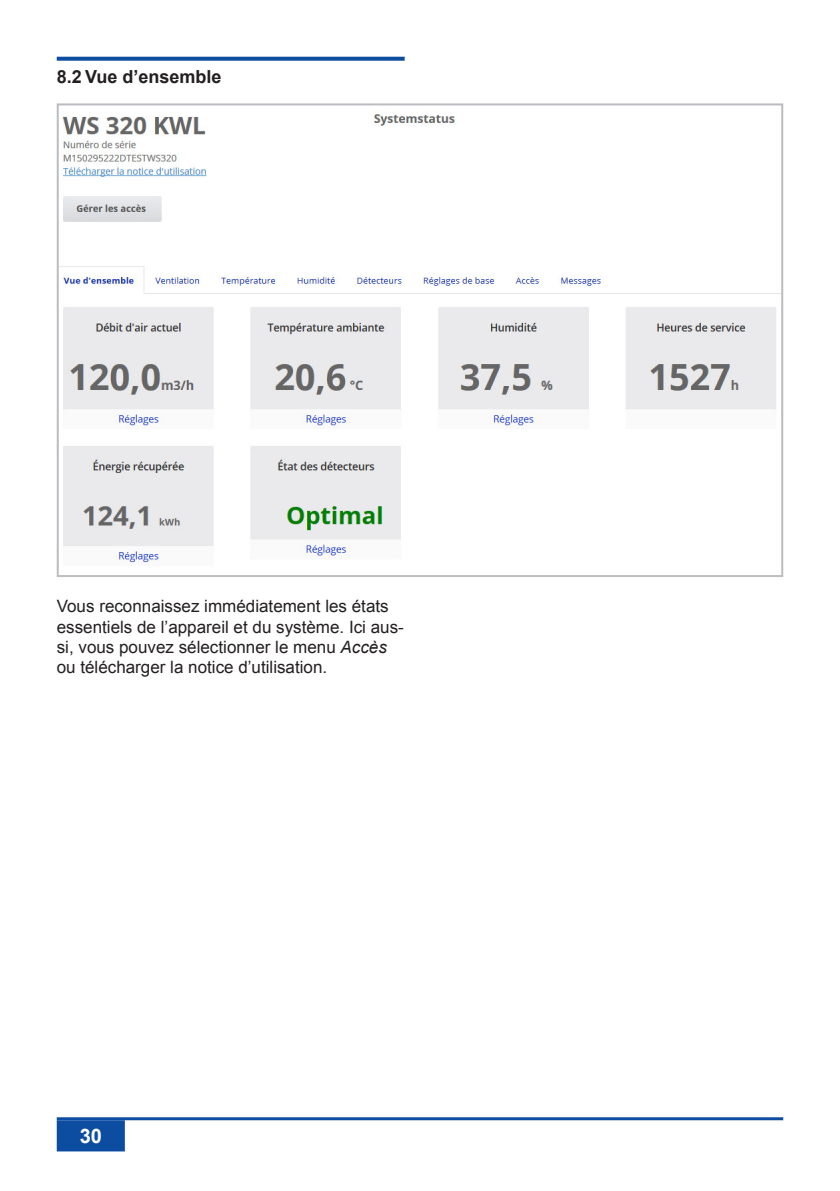
<style>
.page{position:relative;width:840px;height:1191px;background:#fff}
.page>*{position:absolute;margin:0;border:0;box-sizing:border-box;transform-origin:0 0}
.t1{font:700 20px "Arial";color:#fff}
.t2{font:700 18px "Arial";color:#231f20}
.t3{font:17px/20.4px "Arial";color:#231f20}
.s1{font-style:italic}
</style>
<div class="page">
<div style="left:58px;top:1121px;width:66px;height:29px;background:#0d4da1"></div>
<div style="left:57px;top:1120px;width:68px;height:31px;border:2px solid #0d4da1"></div>
<hr style="left:57px;top:1117px;width:725px;height:3px;background:#0d4da1">
<img style="left:60px;top:114px;width:719px;height:449px">
<div style="left:57px;top:103px;width:725px;height:474px;border:2px solid #bcbdc0"></div>
<svg style="left:57px;top:57px;width:347px;height:4px"></svg>
<p class="t2" style="left:57px;top:65px;width:166px">8.2 Vue d’ensemble</p>
<p class="t3" style="left:57px;top:596px;width:348px">Vous reconnaissez immédiatement les états essentiels de l’appareil et du système. Ici aus&shy;si, vous pouvez sélectionner le menu <span class="s1">Accès </span>ou télécharger la notice d’utilisation.</p>
<p class="t1" style="left:80px;top:1122px;width:24px">30</p>
</div>
